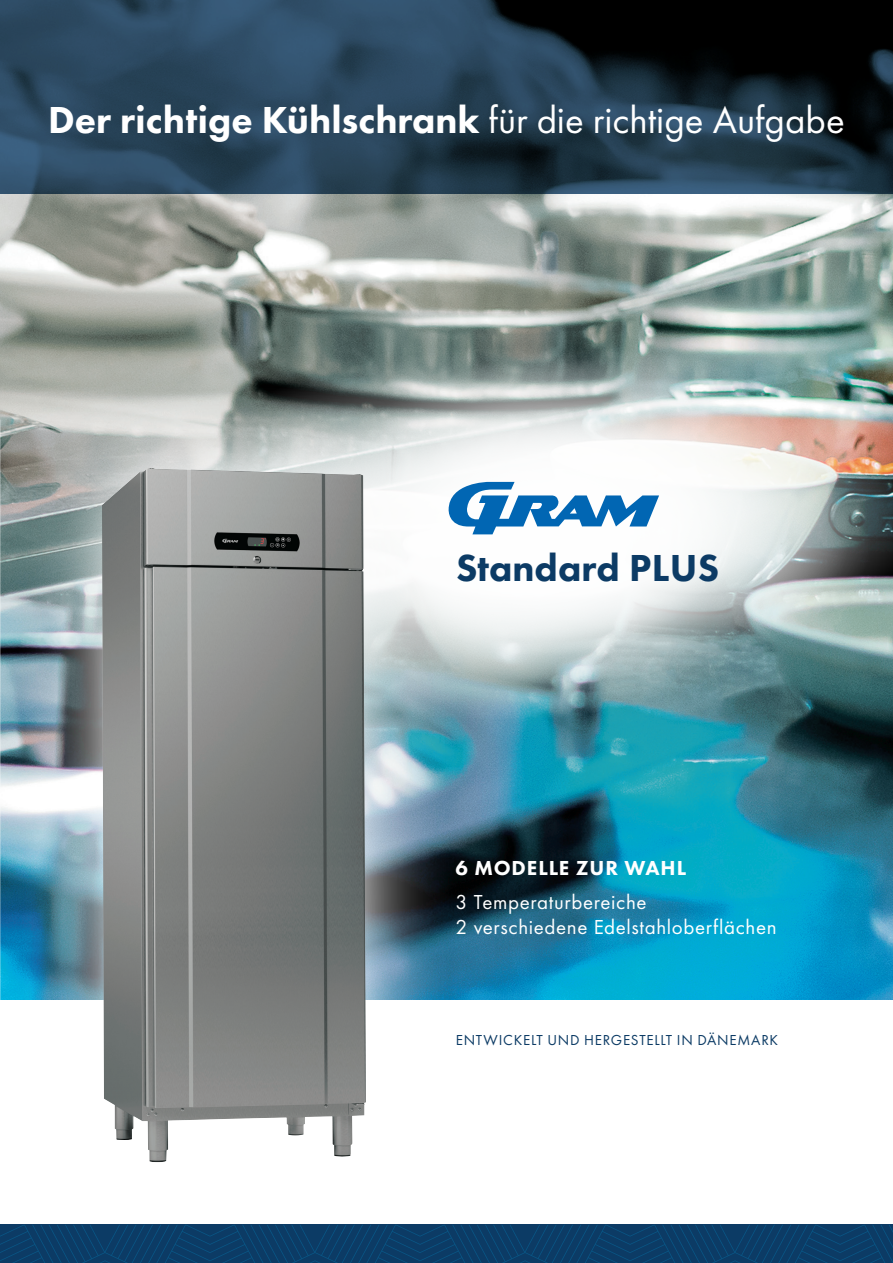
<style>
.page{position:relative;width:893px;height:1263px;background:#fff}
.page>*{position:absolute;margin:0;border:0;box-sizing:border-box;transform-origin:0 0}
.t1{font:800 39px "Futura PT";color:#fff}
.t2{font:800 39px "Futura PT";color:#0c3b65}
.t3{font:21px/25.2px "Futura PT";letter-spacing:.03em;color:#fff}
.t4{font:800 21px "Futura PT";letter-spacing:.045em;color:#fff}
.t5{font:15px "Futura PT";letter-spacing:.05em;color:#0c3b65}
.s1{font-weight:400}
</style>
<div class="page">
<img style="left:0;top:193px;width:893px;height:806px">
<img style="left:789px;top:389px;width:104px;height:247px">
<img style="left:345px;top:349px;width:510px;height:246px;border-radius:50%">
<svg style="left:140px;top:349px;width:710px;height:371px"></svg>
<img style="left:14px;top:382px;width:440px;height:843px">
<img style="left:102px;top:468px;width:264px;height:694px">
<svg style="left:449px;top:482px;width:210px;height:52px"></svg>
<svg style="left:0;top:0;width:893px;height:193px;background:#21384a"></svg>
<svg style="left:0;top:1225px;width:893px;height:38px;background:#0b3d68"></svg>
<h1 class="t1" style="left:48px;top:96px;width:798px">Der richtige Kühlschrank <span class="s1">für die richtige Aufgabe</span></h1>
<h1 class="t2" style="left:456px;top:543px;width:265px">Standard PLUS</h1>
<p class="t4" style="left:456px;top:855px;width:232px">6 MODELLE ZUR WAHL</p>
<p class="t3" style="left:456px;top:889px;width:322px">3 Temperaturbereiche<br>2 verschiedene Edelstahloberflächen</p>
<p class="t5" style="left:456px;top:1031px;width:324px">ENTWICKELT UND HERGESTELLT IN DÄNEMARK</p>
</div>
